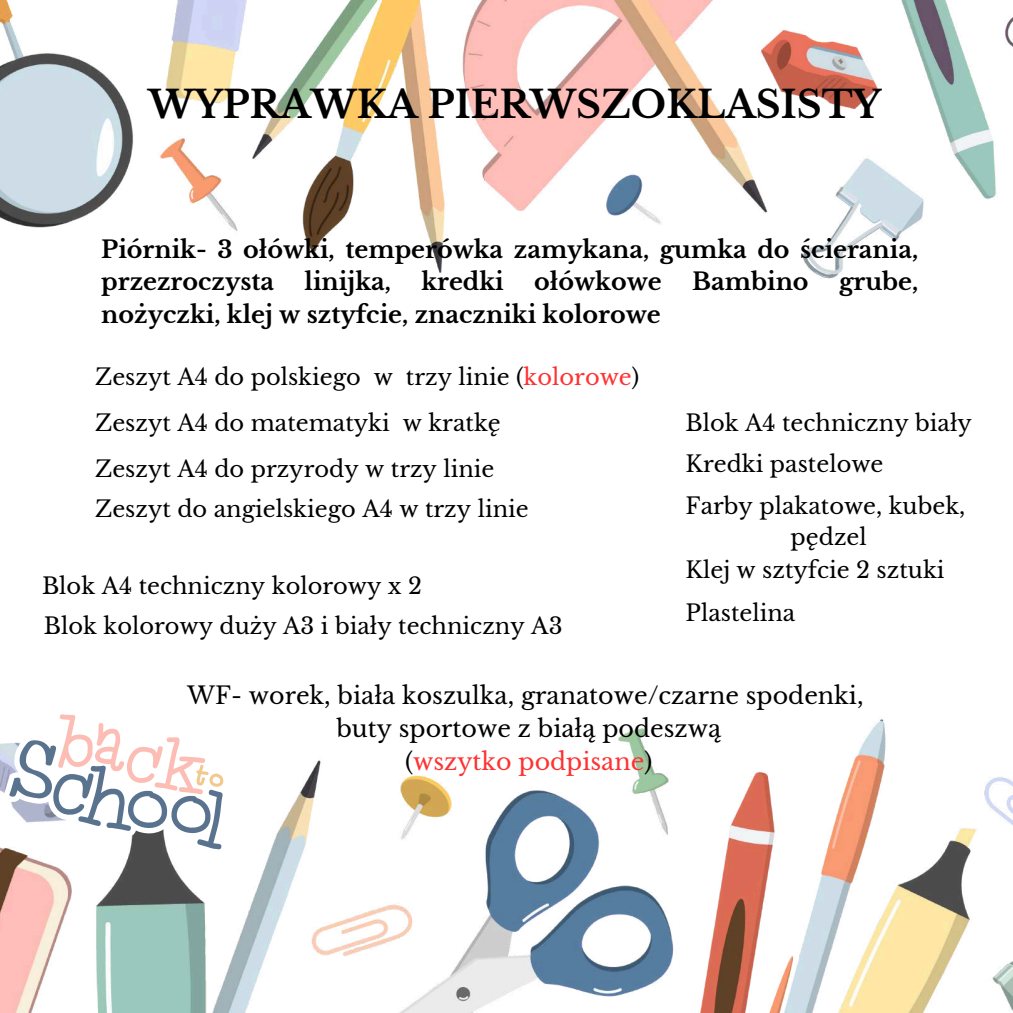
<style>
.page{position:relative;width:1013px;height:1013px;background:#fff}
.page>*{position:absolute;margin:0;border:0;box-sizing:border-box;transform-origin:0 0}
.t1{font:700 37.5px "Libre Baskerville";color:#000}
.t2{font:700 23.75px/32.8px "Libre Baskerville";color:#000}
.t3{font:23.75px/32.8px "Libre Baskerville";color:#000;text-align:center}
.t4{font:22.5px/45.9px "Libre Baskerville";color:#000}
.s1{color:#ff3131}
</style>
<div class="page">
<img style="left:0;top:0;width:1012px;height:1012px">
<svg style="left:0;top:698px;width:249px;height:161px"></svg>
<h1 class="t1" style="left:148px;top:82px;width:734px">WYPRAWKA PIERWSZOKLASISTY</h1>
<p class="t2" style="left:101px;top:233px;width:818px">Piórnik- 3 ołówki, temperówka zamykana, gumka do ścierania, przezroczysta</p>
<p class="t2" style="left:304px;top:266px;width:88px">linijka,</p>
<p class="t2" style="left:421px;top:266px;width:84px">kredki</p>
<p class="t2" style="left:534px;top:266px;width:129px">ołówkowe</p>
<p class="t2" style="left:692px;top:266px;width:118px">Bambino</p>
<p class="t2" style="left:839px;top:266px;width:81px">grube,</p>
<p class="t2" style="left:101px;top:298px;width:561px">nożyczki, klej w sztyfcie, znaczniki kolorowe</p>
<p class="t4" style="left:95px;top:354px;width:545px">Zeszyt A4 do polskiego w trzy linie (<span class="s1">kolorowe</span>)<br>Zeszyt A4 do matematyki w kratkę<br>Zeszyt A4 do przyrody w trzy linie</p>
<p class="t4" style="left:95px;top:486px;width:435px">Zeszyt do angielskiego A4 w trzy linie</p>
<p class="t4" style="left:42px;top:563px;width:381px">Blok A4 techniczny kolorowy x 2</p>
<p class="t4" style="left:44px;top:603px;width:520px">Blok kolorowy duży A3 i biały techniczny A3</p>
<p class="t4" style="left:685px;top:400px;width:288px">Blok A4 techniczny biały</p>
<p class="t4" style="left:685px;top:443px;width:281px;line-height:42.4px">Kredki pastelowe<br>Farby plakatowe, kubek,</p>
<p class="t4" style="left:685px;top:521px;width:260px;line-height:32.9px;text-indent:105px">pędzel<br>Klej w sztyfcie 2 sztuki</p>
<p class="t4" style="left:685px;top:589px;width:111px">Plastelina</p>
<p class="t3" style="left:187px;top:679px;width:677px">WF- worek, biała koszulka, granatowe/czarne spodenki, buty sportowe z białą podeszwą<br>(<span class="s1">wszytko podpisane</span>)</p>
</div>
